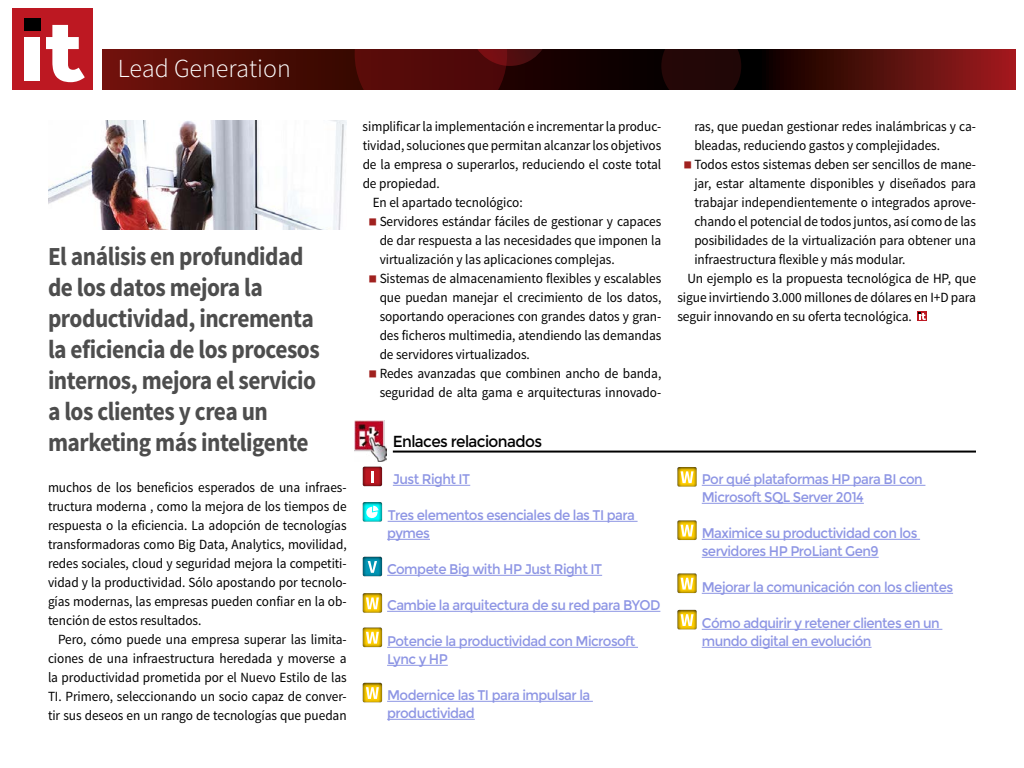
<style>
.page{position:relative;width:1024px;height:768px;background:#fff}
.page>*{position:absolute;margin:0;border:0;box-sizing:border-box;transform-origin:0 0}
.t1{font:700 26px/31px "Source Sans Pro";letter-spacing:-.02em;color:#4d4d4d;scale:.9 1}
.t2{font:300 26px "Source Sans Pro";color:#fff}
.t3{font:16px "Montserrat";letter-spacing:-.04em;color:#000;scale:.95 1}
.t4{font:14px/19px "Source Sans Pro";letter-spacing:-.005em;color:#000;text-align:justify;scale:.95 1}
.t5{font:14px/18px "Montserrat";letter-spacing:-.04em;color:#8d95e4;scale:.95 1}
.t6{font:14px "Source Sans Pro";letter-spacing:-.005em;color:#000;scale:.96 1}
</style>
<div class="page">
<svg style="left:102px;top:49px;width:914px;height:41px;background:#440b07"></svg>
<svg style="left:355px;top:49px;width:195px;height:41px;background:#490808"></svg>
<div style="left:661px;top:49px;width:80px;height:41px;background:#230707"></div>
<div style="left:12px;top:9px;width:80px;height:81px;background:#bd1822"></div>
<div style="left:24px;top:19px;width:17px;height:12px;background:#000"></div>
<div style="left:25px;top:37px;width:15px;height:44px;background:#fff"></div>
<svg style="left:46px;top:25px;width:39px;height:57px"></svg>
<svg style="left:917px;top:311px;width:10px;height:10px"></svg>
<svg style="left:919px;top:312px;width:7px;height:8px"></svg>
<hr style="left:702px;top:485px;width:223px;height:1px;background:#8d95e4">
<hr style="left:702px;top:503px;width:162px;height:1px;background:#8d95e4">
<hr style="left:702px;top:539px;width:218px;height:1px;background:#8d95e4">
<hr style="left:702px;top:557px;width:177px;height:1px;background:#8d95e4">
<hr style="left:702px;top:593px;width:251px;height:1px;background:#8d95e4">
<hr style="left:702px;top:629px;width:240px;height:1px;background:#8d95e4">
<hr style="left:702px;top:647px;width:170px;height:1px;background:#8d95e4">
<hr style="left:393px;top:485px;width:77px;height:1px;background:#8d95e4">
<hr style="left:388px;top:521px;width:250px;height:1px;background:#8d95e4">
<hr style="left:387px;top:539px;width:43px;height:1px;background:#8d95e4">
<hr style="left:387px;top:575px;width:215px;height:1px;background:#8d95e4">
<hr style="left:387px;top:611px;width:273px;height:1px;background:#8d95e4">
<hr style="left:387px;top:647px;width:251px;height:1px;background:#8d95e4">
<hr style="left:387px;top:665px;width:61px;height:1px;background:#8d95e4">
<hr style="left:387px;top:701px;width:206px;height:1px;background:#8d95e4">
<hr style="left:387px;top:719px;width:88px;height:1px;background:#8d95e4">
<hr style="left:393px;top:451px;width:583px;height:2px;background:#000">
<img style="left:355px;top:420px;width:32px;height:39px">
<svg style="left:362px;top:593px;width:30px;height:20px"></svg>
<svg style="left:366px;top:597px;width:13px;height:12px"></svg>
<svg style="left:362px;top:627px;width:30px;height:21px"></svg>
<svg style="left:366px;top:632px;width:13px;height:12px"></svg>
<svg style="left:362px;top:682px;width:30px;height:21px"></svg>
<svg style="left:366px;top:687px;width:13px;height:12px"></svg>
<svg style="left:677px;top:573px;width:29px;height:21px"></svg>
<svg style="left:681px;top:578px;width:13px;height:12px"></svg>
<svg style="left:677px;top:609px;width:29px;height:21px"></svg>
<svg style="left:681px;top:614px;width:13px;height:12px"></svg>
<svg style="left:677px;top:467px;width:29px;height:20px"></svg>
<svg style="left:681px;top:471px;width:13px;height:12px"></svg>
<svg style="left:677px;top:520px;width:29px;height:20px"></svg>
<svg style="left:681px;top:525px;width:13px;height:11px"></svg>
<svg style="left:362px;top:556px;width:30px;height:21px"></svg>
<svg style="left:368px;top:561px;width:9px;height:12px"></svg>
<svg style="left:362px;top:459px;width:25px;height:28px"></svg>
<svg style="left:371px;top:471px;width:3px;height:12px"></svg>
<svg style="left:362px;top:502px;width:30px;height:20px"></svg>
<svg style="left:366px;top:506px;width:12px;height:13px"></svg>
<img style="left:48px;top:120px;width:299px;height:110px">
<img style="left:984px;top:57px;width:21px;height:27px">
<h1 class="t2" style="left:118px;top:52px;width:175px">Lead Generation</h1>
<h1 class="t1" style="left:48px;top:242px;width:303px">El análisis en profundidad de los datos mejora la productividad, incrementa la eficiencia de los procesos internos, mejora el servicio a los clientes y crea un marketing más inteligente</h1>
<p class="t4" style="left:48px;top:478px;width:316px">muchos de los beneficios esperados de una infraes&shy;tructura moderna , como la mejora de los tiempos de respuesta o la eficiencia. La adopción de tecnologías transformadoras como Big Data, Analytics, movilidad, redes sociales, cloud y seguridad mejora la competiti&shy;vidad y la productividad. Sólo apostando por tecnolo&shy;gías modernas, las empresas pueden confiar en la ob&shy;tención de estos resultados.</p>
<p class="t4" style="left:48px;top:630px;width:316px;text-indent:10px">Pero, cómo puede una empresa superar las limita&shy;ciones de una infraestructura heredada y moverse a la productividad prometida por el Nuevo Estilo de las TI. Primero, seleccionando un socio capaz de conver&shy;tir sus deseos en un rango de tecnologías que puedan</p>
<p class="t4" style="left:363px;top:117px;width:316px">simplificar la implementación e incrementar la produc-</p>
<p class="t4" style="left:363px;top:136px;width:316px">tividad, soluciones que permitan alcanzar los objetivos</p>
<p class="t4" style="left:363px;top:155px;width:316px">de la empresa o superarlos, reduciendo el coste total</p>
<p class="t4" style="left:363px;top:174px;width:83px">de propiedad.</p>
<p class="t4" style="left:373px;top:193px;width:159px">En el apartado tecnológico:</p>
<p class="t4" style="left:380px;top:212px;width:298px">Servidores estándar fáciles de gestionar y capaces</p>
<p class="t4" style="left:380px;top:231px;width:298px">de dar respuesta a las necesidades que imponen la</p>
<p class="t4" style="left:380px;top:250px;width:249px">virtualización y las aplicaciones complejas.</p>
<p class="t4" style="left:380px;top:269px;width:298px">Sistemas de almacenamiento flexibles y escalables</p>
<p class="t4" style="left:380px;top:288px;width:298px">que puedan manejar el crecimiento de los datos,</p>
<p class="t4" style="left:380px;top:307px;width:298px">soportando operaciones con grandes datos y gran-</p>
<p class="t4" style="left:380px;top:326px;width:298px">des ficheros multimedia, atendiendo las demandas</p>
<p class="t4" style="left:380px;top:345px;width:160px">de servidores virtualizados.</p>
<p class="t4" style="left:380px;top:364px;width:298px">Redes avanzadas que combinen ancho de banda,</p>
<p class="t4" style="left:380px;top:383px;width:298px">seguridad de alta gama e arquitecturas innovado-</p>
<p class="t3" style="left:393px;top:432px;width:159px">Enlaces relacionados</p>
<p class="t5" style="left:393px;top:470px;width:83px">Just Right IT</p>
<p class="t5" style="left:387px;top:506px;width:262px">Tres elementos esenciales de las TI para pymes</p>
<p class="t5" style="left:387px;top:560px;width:228px">Compete Big with HP Just Right IT</p>
<p class="t5" style="left:387px;top:596px;width:289px">Cambie la arquitectura de su red para BYOD</p>
<p class="t5" style="left:387px;top:632px;width:263px">Potencie la productividad con Microsoft<br>Lync y HP</p>
<p class="t5" style="left:387px;top:686px;width:215px">Modernice las TI para impulsar la productividad</p>
<p class="t4" style="left:694px;top:117px;width:298px">ras, que puedan gestionar redes inalámbricas y ca-</p>
<p class="t4" style="left:694px;top:136px;width:260px">bleadas, reduciendo gastos y complejidades.</p>
<p class="t4" style="left:694px;top:155px;width:298px">Todos estos sistemas deben ser sencillos de mane-</p>
<p class="t4" style="left:694px;top:174px;width:298px">jar, estar altamente disponibles y diseñados para</p>
<p class="t4" style="left:694px;top:193px;width:298px">trabajar independientemente o integrados aprove-</p>
<p class="t4" style="left:694px;top:212px;width:298px">chando el potencial de todos juntos, así como de las</p>
<p class="t4" style="left:694px;top:231px;width:298px">posibilidades de la virtualización para obtener una</p>
<p class="t4" style="left:694px;top:250px;width:224px">infraestructura flexible y más modular.</p>
<p class="t6" style="left:687px;top:270px;width:302px">Un ejemplo es la propuesta tecnológica de HP, que</p>
<p class="t6" style="left:677px;top:289px;width:313px">sigue invirtiendo 3.000 millones de dólares en I+D para</p>
<p class="t6" style="left:677px;top:308px;width:246px">seguir innovando en su oferta tecnológica.</p>
<p class="t5" style="left:702px;top:470px;width:234px">Por qué plataformas HP para BI con<br>Microsoft SQL Server 2014</p>
<p class="t5" style="left:702px;top:524px;width:229px">Maximice su productividad con los servidores HP ProLiant Gen9</p>
<p class="t5" style="left:702px;top:578px;width:266px">Mejorar la comunicación con los clientes</p>
<p class="t5" style="left:702px;top:614px;width:252px">Cómo adquirir y retener clientes en un mundo digital en evolución</p>
</div>
